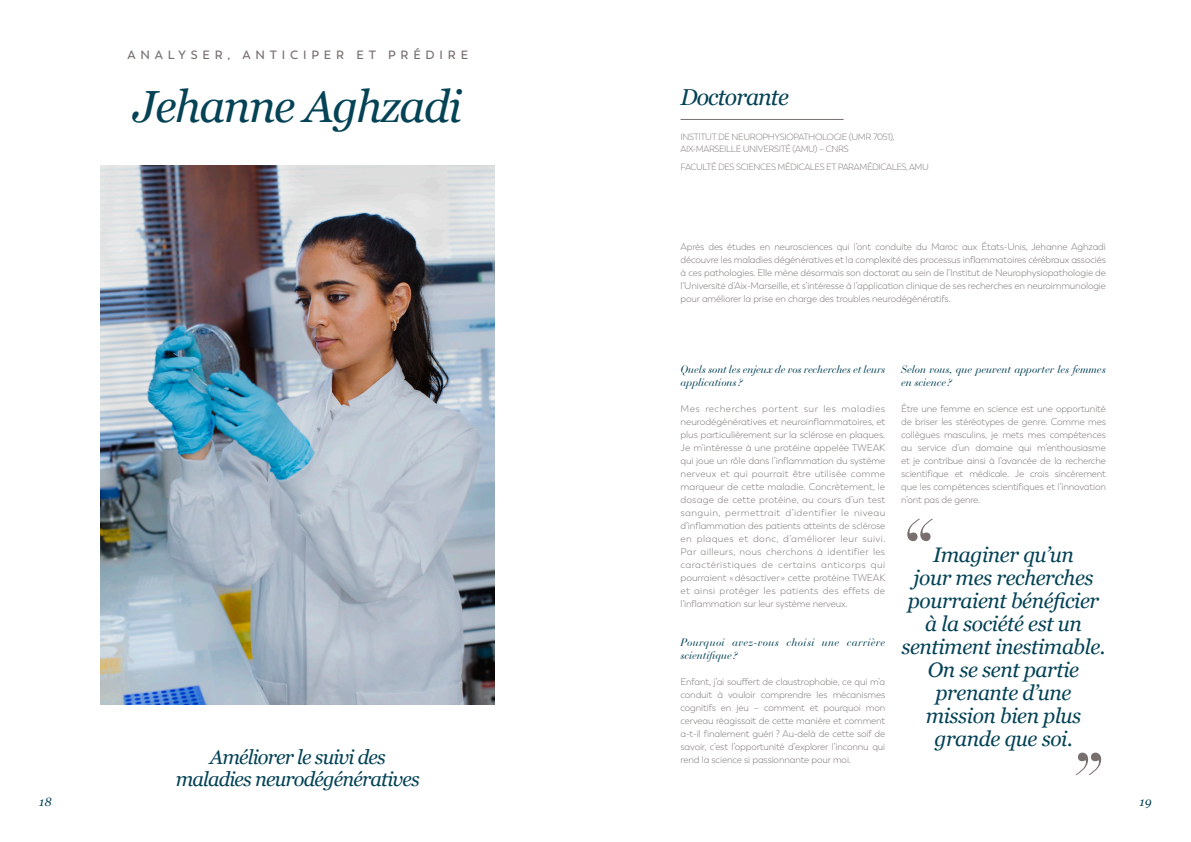
<style>
.page{position:relative;width:1191px;height:842px;background:#fff}
.page>*{position:absolute;margin:0;border:0;box-sizing:border-box;transform-origin:0 0}
.t1{font:italic 45px "Georgia";letter-spacing:-.03em;color:#044256}
.t2{font:italic 23px "Georgia";letter-spacing:-.04em;color:#044256}
.t3{font:italic 21px/23px "Georgia";letter-spacing:-.02em;color:#044256;text-align:center}
.t4{font:italic 20px "Georgia";letter-spacing:-.04em;color:#044256}
.t5{font:600 12px "Trenda";letter-spacing:.4em;color:#78706f}
.t6{font:italic 12px "Georgia";color:#044256}
.t7{font:italic 10.8px/13px "Bauer Bodoni Std";letter-spacing:-.01em;color:#044256}
.t8{font:italic 10.8px "Bauer Bodoni Std";letter-spacing:.025em;color:#044256}
._1_BIG_BODY{font:300 9.7px/13px "Trenda";letter-spacing:-.015em;color:#78706f;text-align:justify}
.t9{font:300 9px "Trenda";letter-spacing:-.04em;color:#78706f}
</style>
<div class="page">
<hr style="left:680px;top:119px;width:163px;height:1px;background:#78706f">
<svg style="left:907px;top:518px;width:25px;height:23px"></svg>
<svg style="left:1075px;top:753px;width:26px;height:22px"></svg>
<img style="left:101px;top:166px;width:394px;height:538px">
<p class="t5" style="left:127px;top:48px;width:342px">ANALYSER, ANTICIPER ET PRÉDIRE</p>
<p class="t1" style="left:134px;top:74px;width:330px">Jehanne Aghzadi</p>
<p class="t4" style="left:210px;top:742px;width:177px">Améliorer le suivi des</p>
<p class="t4" style="left:176px;top:764px;width:245px">maladies neurodégénératives</p>
<p class="t2" style="left:680px;top:81px;width:110px">Doctorante</p>
<p class="t9" style="left:680px;top:132px;width:215px">INSTITUT DE NEUROPHYSIOPATHOLOGIE (UMR 7051),</p>
<p class="t9" style="left:680px;top:144px;width:170px">AIX-MARSEILLE UNIVERSITÉ (AMU) – CNRS</p>
<p class="t9" style="left:680px;top:162px;width:250px">FACULTÉ DES SCIENCES MÉDICALES ET PARAMÉDICALES, AMU</p>
<p class="_1_BIG_BODY" style="left:680px;top:240px;width:427px">Après des études en neurosciences qui l’ont conduite du Maroc aux États-Unis, Jehanne Aghzadi découvre les maladies dégénératives et la complexité des processus inflammatoires cérébraux associés à ces pathologies. Elle mène désormais son doctorat au sein de l’Institut de Neurophysiopathologie de l’Université d’Aix-Marseille, et s’intéresse à l’application clinique de ses recherches en neuroimmunologie pour améliorer la prise en charge des troubles neurodégénératifs.</p>
<p class="t7" style="left:680px;top:363px;width:206px">Quels sont les enjeux de vos recherches et leurs applications?</p>
<p class="_1_BIG_BODY" style="left:680px;top:402px;width:206px">Mes recherches portent sur les maladies neurodégénératives et neuroinflammatoires, et plus particulièrement sur la sclérose en plaques.</p>
<p class="_1_BIG_BODY" style="left:680px;top:441px;width:206px">Je m’intéresse à une protéine appelée TWEAK</p>
<p class="_1_BIG_BODY" style="left:680px;top:454px;width:206px">qui joue un rôle dans l’inflammation du système nerveux et qui pourrait être utilisée comme marqueur de cette maladie. Concrètement, le dosage de cette protéine, au cours d’un test sanguin, permettrait d’identifier le niveau d’inflammation des patients atteints de sclérose en plaques et donc, d’améliorer leur suivi.</p>
<p class="_1_BIG_BODY" style="left:680px;top:545px;width:206px">Par ailleurs, nous cherchons à identifier les caractéristiques de certains anticorps qui pourraient «désactiver» cette protéine TWEAK</p>
<p class="_1_BIG_BODY" style="left:680px;top:584px;width:206px">et ainsi protéger les patients des effets de l’inflammation sur leur système nerveux.</p>
<p class="t8" style="left:680px;top:636px;width:206px">Pourquoi avez-vous choisi une carrière</p>
<p class="t7" style="left:680px;top:649px;width:58px">scientifique?</p>
<p class="_1_BIG_BODY" style="left:680px;top:675px;width:206px">Enfant, j’ai souffert de claustrophobie, ce qui m’a conduit à vouloir comprendre les mécanismes cognitifs en jeu – comment et pourquoi mon cerveau réagissait de cette manière et comment a-t-il finalement guéri ? Au-delà de cette soif de savoir, c’est l’opportunité d’explorer l’inconnu qui rend la science si passionnante pour moi.</p>
<p class="t7" style="left:901px;top:363px;width:206px">Selon vous, que peuvent apporter les femmes en science ?</p>
<p class="_1_BIG_BODY" style="left:901px;top:402px;width:206px">Être une femme en science est une opportunité de briser les stéréotypes de genre. Comme mes collègues masculins, je mets mes compétences au service d’un domaine qui m’enthousiasme et je contribue ainsi à l’avancée de la recherche scientifique et médicale. Je crois sincèrement que les compétences scientifiques et l’innovation n’ont pas de genre.</p>
<p class="t3" style="left:901px;top:542px;width:205px">Imaginer qu’un<br>jour mes recherches pourraient bénéficier à la société est un sentiment inestimable.<br>On se sent partie prenante d’une mission bien plus grande que soi.</p>
<p class="t6" style="left:39px;top:793px;width:14px">18</p>
<p class="t6" style="left:1139px;top:793px;width:13px">19</p>
</div>
